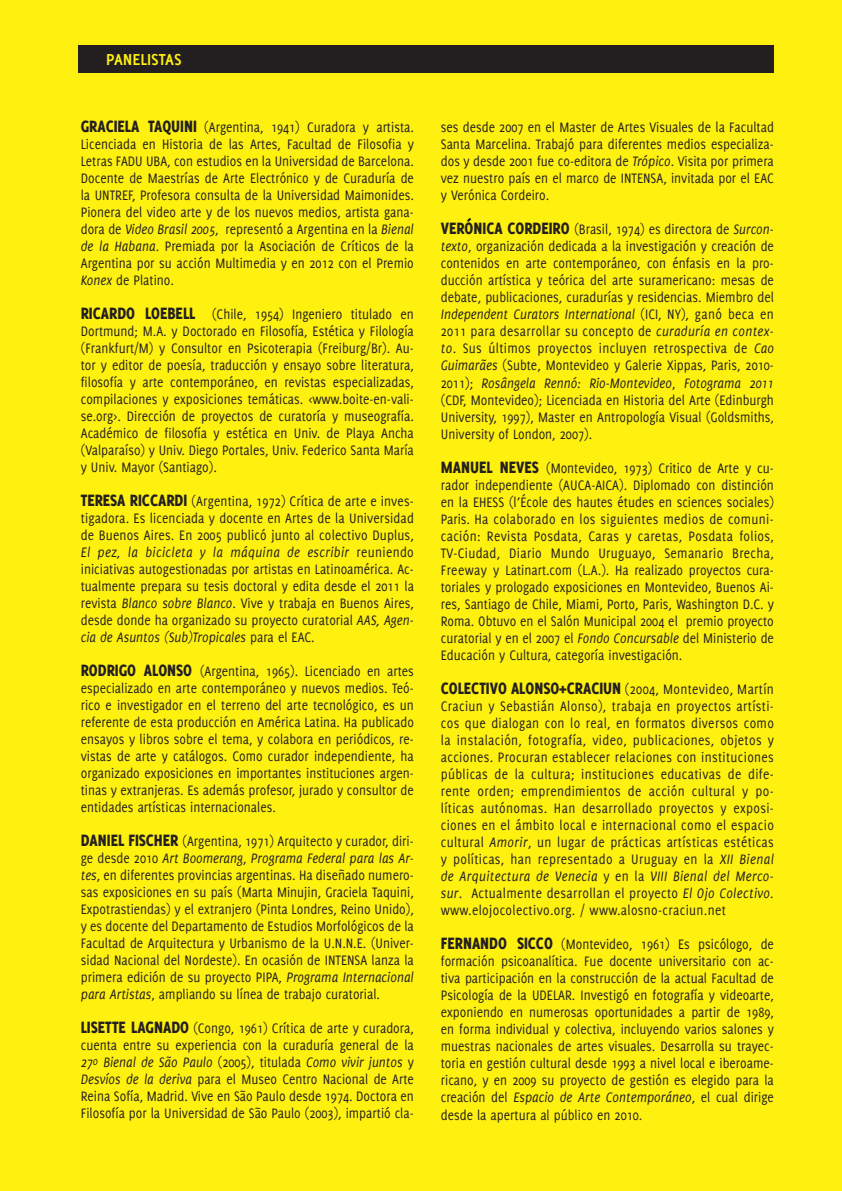
<style>
.page{position:relative;width:842px;height:1191px;background:#fff10f}
.page>*{position:absolute;margin:0;border:0;box-sizing:border-box;transform-origin:0 0}
.Contenido_columnas{font:800 18px "Delicious";color:#231f20;scale:.9 1}
.Contenido_columnas-2{font:700 17.4px "Delicious";color:#fff10f}
.Contenido_columnas-3{font:15px/17px "Delicious";color:#231f20;text-align:justify;scale:.9 1}
.s1{font-weight:800;font-size:18px}
.s2{font-style:italic}
.s3{font-style:italic;font-size:12px}
.s4{font-weight:400;font-size:15px}
</style>
<div class="page">
<div style="left:78px;top:45px;width:696px;height:28px;background:#231f20"></div>
<p class="Contenido_columnas-2" style="left:106px;top:49px;width:77px">PANELISTAS</p>
<p class="Contenido_columnas-3" style="left:81px;top:118px;width:372px"><span class="s1">GRACIELA TAQUINI</span> (Argentina, 1941) Curadora y artista.<br>Licenciada en Historia de las Artes, Facultad de Filosofia y Letras FADU UBA, con estudios en la Universidad de Barcelona.<br>Docente de Maestrías de Arte Electrónico y de Curaduría de la UNTREF, Profesora consulta de la Universidad Maimonides.<br>Pionera del video arte y de los nuevos medios, artista gana&shy;dora de <span class="s2">Video Brasil 2005</span>, representó a Argentina en la <span class="s2">Bienal de la Habana</span>. Premiada por la Asociación de Críticos de la Argentina por su acción Multimedia y en 2012 con el Premio <span class="s2">Konex</span> de Platino.</p>
<p class="Contenido_columnas-3" style="left:81px;top:305px;width:372px"><span class="s1">RICARDO LOEBELL</span> (Chile, 1954) Ingeniero titulado en Dortmund; M.A. y Doctorado en Filosofía, Estética y Filología (Frankfurt/M) y Consultor en Psicoterapia (Freiburg/Br). Au&shy;tor y editor de poesía, traducción y ensayo sobre literatura, filosofía y arte contemporáneo, en revistas especializadas, compilaciones y exposiciones temáticas. &lt;www.boite-en-vali&shy;se.org&gt;. Dirección de proyectos de curatoría y museografía.<br>Académico de filosofía y estética en Univ. de Playa Ancha (Valparaíso) y Univ. Diego Portales, Univ. Federico Santa María y Univ. Mayor (Santiago).</p>
<p class="Contenido_columnas-3" style="left:81px;top:492px;width:372px"><span class="s1">TERESA RICCARDI</span> (Argentina, 1972) Crítica de arte e inves&shy;tigadora. Es licenciada y docente en Artes de la Universidad de Buenos Aires. En 2005 publicó junto al colectivo Duplus, <span class="s2">El pez, la bicicleta y la máquina de escribir</span> reuniendo iniciativas autogestionadas por artistas en Latinoamérica. Ac&shy;tualmente prepara su tesis doctoral y edita desde el 2011 la revista <span class="s2">Blanco sobre Blanco</span>. Vive y trabaja en Buenos Aires, desde donde ha organizado su proyecto curatorial <span class="s2">AAS, Agen&shy;cia de Asuntos (Sub)Tropicales</span> para el EAC.</p>
<p class="Contenido_columnas-3" style="left:81px;top:662px;width:372px"><span class="s1">RODRIGO ALONSO</span> (Argentina, 1965). Licenciado en artes especializado en arte contemporáneo y nuevos medios. Teó&shy;rico e investigador en el terreno del arte tecnológico, es un referente de esta producción en América Latina. Ha publicado ensayos y libros sobre el tema, y colabora en periódicos, re&shy;vistas de arte y catálogos. Como curador independiente, ha organizado exposiciones en importantes instituciones argen&shy;tinas y extranjeras. Es además profesor, jurado y consultor de entidades artísticas internacionales.</p>
<p class="Contenido_columnas-3" style="left:81px;top:832px;width:372px"><span class="s1">DANIEL FISCHER</span> (Argentina, 1971) Arquitecto y curador, diri&shy;ge desde 2010 <span class="s2">Art Boomerang</span>, <span class="s2">Programa Federal para las Ar&shy;tes</span>, en diferentes provincias argentinas. Ha diseñado numero&shy;sas exposiciones en su país (Marta Minujin, Graciela Taquini, Expotrastiendas) y el extranjero (Pinta Londres, Reino Unido), y es docente del Departamento de Estudios Morfológicos de la Facultad de Arquitectura y Urbanismo de la U.N.N.E. (Univer&shy;sidad Nacional del Nordeste). En ocasión de INTENSA lanza la primera edición de su proyecto PIPA, <span class="s2">Programa Internacional para Artistas</span>, ampliando su línea de trabajo curatorial.</p>
<p class="Contenido_columnas-3" style="left:81px;top:1019px;width:372px"><span class="s1">LISETTE LAGNADO</span> (Congo, 1961) Crítica de arte y curadora, cuenta entre su experiencia con la curaduría general de la <span class="s2">27</span><span class="s3">o</span> <span class="s2">Bienal de São Paulo</span> (2005), titulada <span class="s2">Como vivir juntos</span> y <span class="s2">Desvíos de la deriva</span> para el Museo Centro Nacional de Arte Reina Sofía, Madrid. Vive en São Paulo desde 1974. Doctora en Filosofía por la Universidad de São Paulo (2003), impartió cla-</p>
<p class="Contenido_columnas-3" style="left:441px;top:119px;width:372px">ses desde 2007 en el Master de Artes Visuales de la Facultad Santa Marcelina. Trabajó para diferentes medios especializa&shy;dos y desde 2001 fue co-editora de <span class="s2">Trópico</span>. Visita por primera vez nuestro país en el marco de INTENSA, invitada por el EAC y Verónica Cordeiro.</p>
<p class="Contenido_columnas-3" style="left:441px;top:221px;width:372px"><span class="s1">VERÓNICA CORDEIRO</span> (Brasil, 1974) es directora de <span class="s2">Surcon&shy;texto</span>, organización dedicada a la investigación y creación de contenidos en arte contemporáneo, con énfasis en la pro&shy;ducción artística y teórica del arte suramericano: mesas de debate, publicaciones, curadurías y residencias. Miembro del <span class="s2">Independent Curators International</span> (ICI, NY), ganó beca en 2011 para desarrollar su concepto de <span class="s2">curaduría en contex&shy;to</span>. Sus últimos proyectos incluyen retrospectiva de <span class="s2">Cao Guimarães</span> (Subte, Montevideo y Galerie Xippas, Paris, 2010- 2011); <span class="s2">Rosângela Rennó: Rio-Montevideo</span>, <span class="s2">Fotograma 2011 </span>(CDF, Montevideo); Licenciada en Historia del Arte (Edinburgh University, 1997), Master en Antropología Visual (Goldsmiths, University of London, 2007).</p>
<p class="Contenido_columnas-3" style="left:441px;top:459px;width:372px"><span class="s1">MANUEL NEVES</span> (Montevideo, 1973) Critico de Arte y cu&shy;rador independiente (AUCA-AICA). Diplomado con distinción en la EHESS (l’École des hautes études en sciences sociales)<br>Paris. Ha colaborado en los siguientes medios de comuni&shy;cación: Revista Posdata, Caras y caretas, Posdata folios, TV-Ciudad, Diario Mundo Uruguayo, Semanario Brecha, Freeway y Latinart.com (L.A.). Ha realizado proyectos cura&shy;toriales y prologado exposiciones en Montevideo, Buenos Ai&shy;res, Santiago de Chile, Miami, Porto, Paris, Washington D.C. y Roma. Obtuvo en el Salón Municipal 2004 el premio proyecto curatorial y en el 2007 el <span class="s2">Fondo Concursable</span> del Ministerio de Educación y Cultura, categoría investigación.</p>
<p class="Contenido_columnas" style="left:441px;top:677px;width:372px">COLECTIVO ALONSO+CRACIUN <span class="s4">(2004, Montevideo, Martín</span></p>
<p class="Contenido_columnas-3" style="left:441px;top:697px;width:372px">Craciun y Sebastián Alonso), trabaja en proyectos artísti&shy;cos que dialogan con lo real, en formatos diversos como la instalación, fotografía, video, publicaciones, objetos y acciones. Procuran establecer relaciones con instituciones públicas de la cultura; instituciones educativas de dife&shy;rente orden; emprendimientos de acción cultural y po&shy;líticas autónomas. Han desarrollado proyectos y exposi&shy;ciones en el ámbito local e internacional como el espacio cultural <span class="s2">Amorir</span>, un lugar de prácticas artísticas estéticas y políticas, han representado a Uruguay en la <span class="s2">XII Bienal de Arquitectura de Venecia</span> y en la <span class="s2">VIII Bienal del Merco&shy;sur</span>. Actualmente desarrollan el proyecto <span class="s2">El Ojo Colectivo. </span>www.elojocolectivo.org. / www.alosno-craciun.net</p>
<p class="Contenido_columnas-3" style="left:441px;top:935px;width:372px"><span class="s1">FERNANDO SICCO</span> (Montevideo, 1961) Es psicólogo, de formación psicoanalítica. Fue docente universitario con ac&shy;tiva participación en la construcción de la actual Facultad de Psicología de la UDELAR. Investigó en fotografía y videoarte, exponiendo en numerosas oportunidades a partir de 1989, en forma individual y colectiva, incluyendo varios salones y muestras nacionales de artes visuales. Desarrolla su trayec&shy;toria en gestión cultural desde 1993 a nivel local e iberoame&shy;ricano, y en 2009 su proyecto de gestión es elegido para la creación del <span class="s2">Espacio de Arte Contemporáneo</span>, el cual dirige desde la apertura al público en 2010.</p>
</div>
